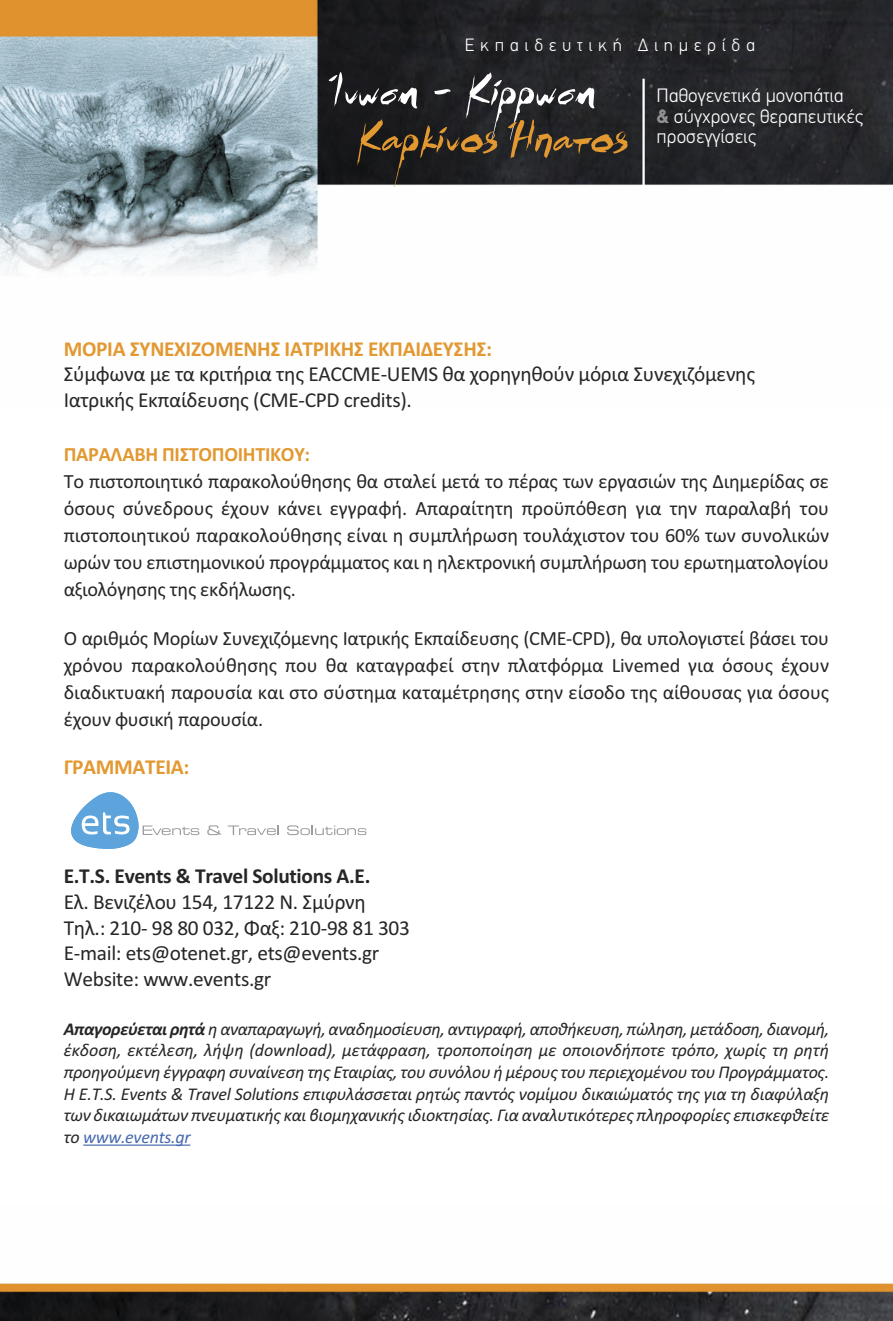
<style>
.page{position:relative;width:893px;height:1321px;background:#fff}
.page>*{position:absolute;margin:0;border:0;box-sizing:border-box;transform-origin:0 0}
.t1{font:54.68px "PF Manic Attack";letter-spacing:.015em;color:#e29932}
.t2{font:54.68px "PF Manic Attack";letter-spacing:.015em;color:#fff}
.t3{font:21.38px/25.7px "Calibri";letter-spacing:-.015em;color:#272526}
.t4{font:700 21.38px "Calibri";letter-spacing:-.015em;color:#e29932}
.t5{font:700 21.38px "Calibri";letter-spacing:-.015em;color:#272526}
.t6{font:20.25px/27px "Calibri";letter-spacing:-.015em;color:#272526;text-align:justify}
.t7{font:700 20.25px "Calibri";letter-spacing:-.015em;color:#e29932}
.t8{font:300 19.35px/20.7px "PF Din Text";color:#fff}
.t9{font:italic 18px/21.6px "Calibri";letter-spacing:-.015em;color:#272526;text-align:justify}
.t10{font:300 17.78px "PF Din Text";letter-spacing:.32em;color:#fff}
.s1{font-weight:900;color:#939293}
.s2{font-weight:700}
.s3{color:#4669af}
</style>
<div class="page">
<img style="left:0;top:0;width:893px;height:273px">
<img style="left:0;top:1283px;width:893px;height:37px">
<hr style="left:642px;top:79px;width:3px;height:139px;background:#fff">
<hr style="left:83px;top:1144px;width:107px;height:1px;background:#4669af">
<svg style="left:207px;top:825px;width:14px;height:10px"></svg>
<svg style="left:228px;top:825px;width:51px;height:10px"></svg>
<svg style="left:287px;top:825px;width:80px;height:10px"></svg>
<svg style="left:71px;top:792px;width:128px;height:56px"></svg>
<p class="t10" style="left:465px;top:34px;width:292px">Εκπαιδευτική Διημερίδα</p>
<h1 class="t2" style="left:332px;top:53px;width:265px">Ίνωση - Κίρρωση</h1>
<p class="t8" style="left:657px;top:85px;width:208px">Παθογενετικά μονοπάτια<br><span class="s1">&amp;</span> σύγχρονες θεραπευτικές προσεγγίσεις</p>
<h1 class="t1" style="left:357px;top:100px;width:271px">Καρκίνος Ήπατος</h1>
<p class="t4" style="left:64px;top:335px;width:430px">ΜΟΡΙΑ ΣΥΝΕΧΙΖΟΜΕΝΗΣ ΙΑΤΡΙΚΗΣ ΕΚΠΑΙΔΕΥΣΗΣ:</p>
<p class="t3" style="left:64px;top:361px;width:693px">Σύμφωνα με τα κριτήρια της EACCME-UEMS θα χορηγηθούν μόρια Συνεχιζόμενης<br>Ιατρικής Εκπαίδευσης (CME-CPD credits).</p>
<p class="t7" style="left:64px;top:442px;width:248px">ΠΑΡΑΛΑΒΗ ΠΙΣΤΟΠΟΙΗΤΙΚΟΥ:</p>
<p class="t6" style="left:64px;top:467px;width:767px">Το πιστοποιητικό παρακολούθησης θα σταλεί μετά το πέρας των εργασιών της Διημερίδας σε όσους σύνεδρους έχουν κάνει εγγραφή. Απαραίτητη προϋπόθεση για την παραλαβή του πιστοποιητικού παρακολούθησης είναι η συμπλήρωση τουλάχιστον του 60% των συνολικών ωρών του επιστημονικού προγράμματος και η ηλεκτρονική συμπλήρωση του ερωτηματολογίου αξιολόγησης της εκδήλωσης.</p>
<p class="t6" style="left:64px;top:624px;width:767px">Ο αριθμός Μορίων Συνεχιζόμενης Ιατρικής Εκπαίδευσης (CME-CPD), θα υπολογιστεί βάσει του χρόνου παρακολούθησης που θα καταγραφεί στην πλατφόρμα Livemed για όσους έχουν διαδικτυακή παρουσία και στο σύστημα καταμέτρησης στην είσοδο της αίθουσας για όσους έχουν φυσική παρουσία.</p>
<p class="t4" style="left:64px;top:754px;width:127px">ΓΡΑΜΜΑΤΕΙΑ:</p>
<p class="t5" style="left:64px;top:863px;width:308px">E.T.S. Events &amp; Travel Solutions Α.Ε.</p>
<p class="t3" style="left:64px;top:888px;width:348px">Ελ. Βενιζέλου 154, 17122 Ν. Σμύρνη Τηλ.: 210- 98 80 032, Φαξ: 210-98 81 303<br>E-mail: ets@otenet.gr, ets@events.gr Website: www.events.gr</p>
<p class="t9" style="left:64px;top:1017px;width:767px"><span class="s2">Απαγορεύεται ρητά</span> η αναπαραγωγή, αναδημοσίευση, αντιγραφή, αποθήκευση, πώληση, μετάδοση, διανομή, έκδοση, εκτέλεση, λήψη (download), μετάφραση, τροποποίηση με οποιονδήποτε τρόπο, χωρίς τη ρητή προηγούμενη έγγραφη συναίνεση της Εταιρίας, του συνόλου ή μέρους του περιεχομένου του Προγράμματος.<br>Η E.T.S. Events &amp; Travel Solutions επιφυλάσσεται ρητώς παντός νομίμου δικαιώματός της για τη διαφύλαξη των δικαιωμάτων πνευματικής και βιομηχανικής ιδιοκτησίας. Για αναλυτικότερες πληροφορίες επισκεφθείτε το <span class="s3">www.events.gr</span></p>
</div>
